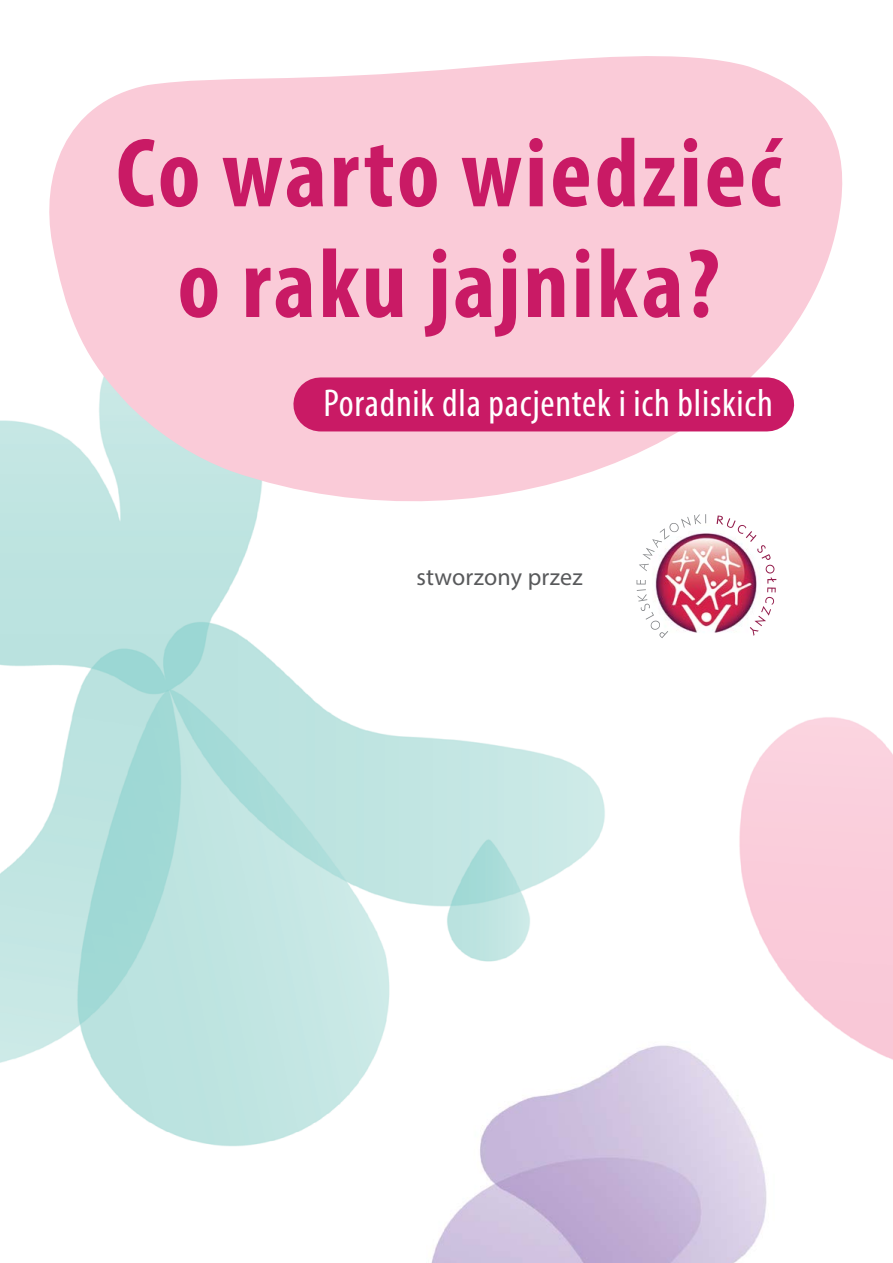
<style>
.page{position:relative;width:893px;height:1263px;background:#fff}
.page>*{position:absolute;margin:0;border:0;box-sizing:border-box;transform-origin:0 0}
.t1{font:700 condensed 99px/110.7px "Myriad Pro";letter-spacing:.03em;color:#c91a65;text-align:center}
.t2{font:condensed 39px "Myriad Pro";letter-spacing:.02em;color:#fff}
.t3{font:24px "Myriad Pro";letter-spacing:.01em;color:#58595b}
</style>
<div class="page">
<img style="left:0;top:420px;width:605px;height:727px">
<img style="left:427px;top:1041px;width:340px;height:222px">
<img style="left:732px;top:717px;width:161px;height:367px">
<svg style="left:40px;top:56px;width:803px;height:508px;fill:#facbd8"></svg>
<div style="left:320px;top:377px;width:447px;height:54px;background:#c91a65"></div>
<img style="left:631px;top:502px;width:151px;height:131px">
<img style="left:717px;top:515px;width:59px;height:121px">
<img style="left:637px;top:514px;width:69px;height:124px">
<h1 class="t1" style="left:116px;top:116px;width:666px">Co warto wiedzieć o raku jajnika?</h1>
<p class="t2" style="left:323px;top:379px;width:451px">Poradnik dla pacjentek i ich bliskich</p>
<p class="t3" style="left:416px;top:562px;width:168px">stworzony przez</p>
</div>
